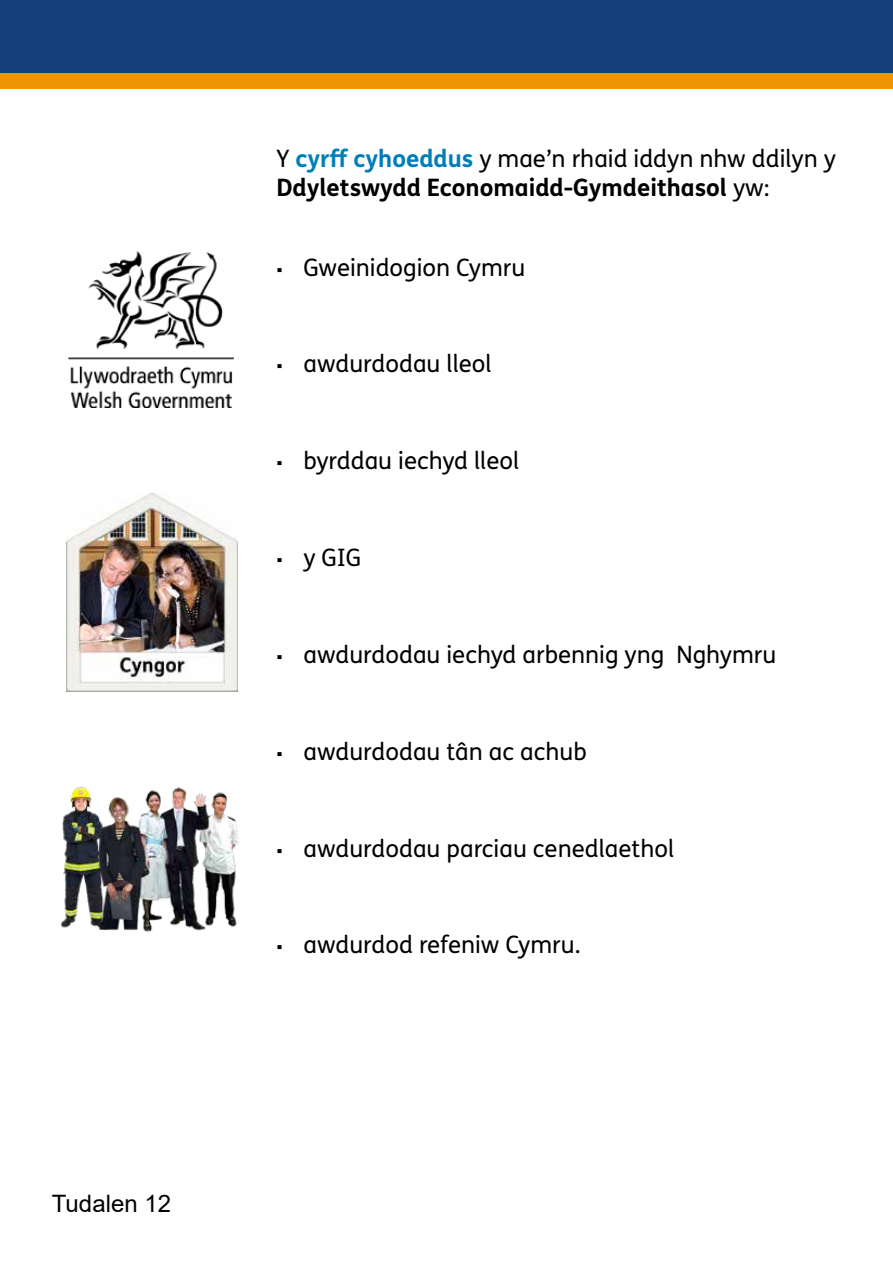
<style>
.page{position:relative;width:893px;height:1263px;background:#fff}
.page>*{position:absolute;margin:0;border:0;box-sizing:border-box;transform-origin:0 0}
.t1{font:24px "FS Me Pro";color:#000}
.t2{font:700 24px/28.8px "FS Me Pro";color:#000}
.t3{font:24px "Arial";color:#000}
.s1{font-weight:400}
.s2{color:#007eb7}
.s3{font-family:"Verdana";font-size:18px}
</style>
<div class="page">
<div style="left:0;top:3px;width:893px;height:85px;background:#ed9504"></div>
<div style="left:0;top:0;width:893px;height:72px;background:#123f78"></div>
<img style="left:69px;top:251px;width:164px;height:157px">
<img style="left:67px;top:493px;width:170px;height:198px">
<img style="left:61px;top:787px;width:38px;height:141px">
<img style="left:99px;top:787px;width:140px;height:145px">
<p class="t3" style="left:52px;top:1187px;width:121px">Tudalen 12</p>
<p class="t2" style="left:276px;top:143px;width:561px"><span class="s1">Y</span> <span class="s2">cyrf cyhoeddus</span> <span class="s1">y mae’n rhaid iddyn nhw ddilyn y<br></span>Ddyletswydd Economaidd-Gymdeithasol <span class="s1">yw:</span></p>
<p class="t1" style="left:276px;top:251px;width:251px"><span class="s3">▪</span> Gweinidogion Cymru</p>
<p class="t1" style="left:276px;top:347px;width:217px"><span class="s3">▪</span> awdurdodau lleol</p>
<p class="t1" style="left:276px;top:444px;width:244px"><span class="s3">▪</span> byrddau iechyd lleol</p>
<p class="t1" style="left:276px;top:541px;width:86px"><span class="s3">▪</span> y GIG</p>
<p class="t1" style="left:276px;top:638px;width:502px"><span class="s3">▪</span> awdurdodau iechyd arbennig yng Nghymru</p>
<p class="t1" style="left:276px;top:735px;width:312px"><span class="s3">▪</span> awdurdodau tân ac achub</p>
<p class="t1" style="left:276px;top:832px;width:399px"><span class="s3">▪</span> awdurdodau parciau cenedlaethol</p>
<p class="t1" style="left:276px;top:928px;width:306px"><span class="s3">▪</span> awdurdod refeniw Cymru.</p>
</div>
